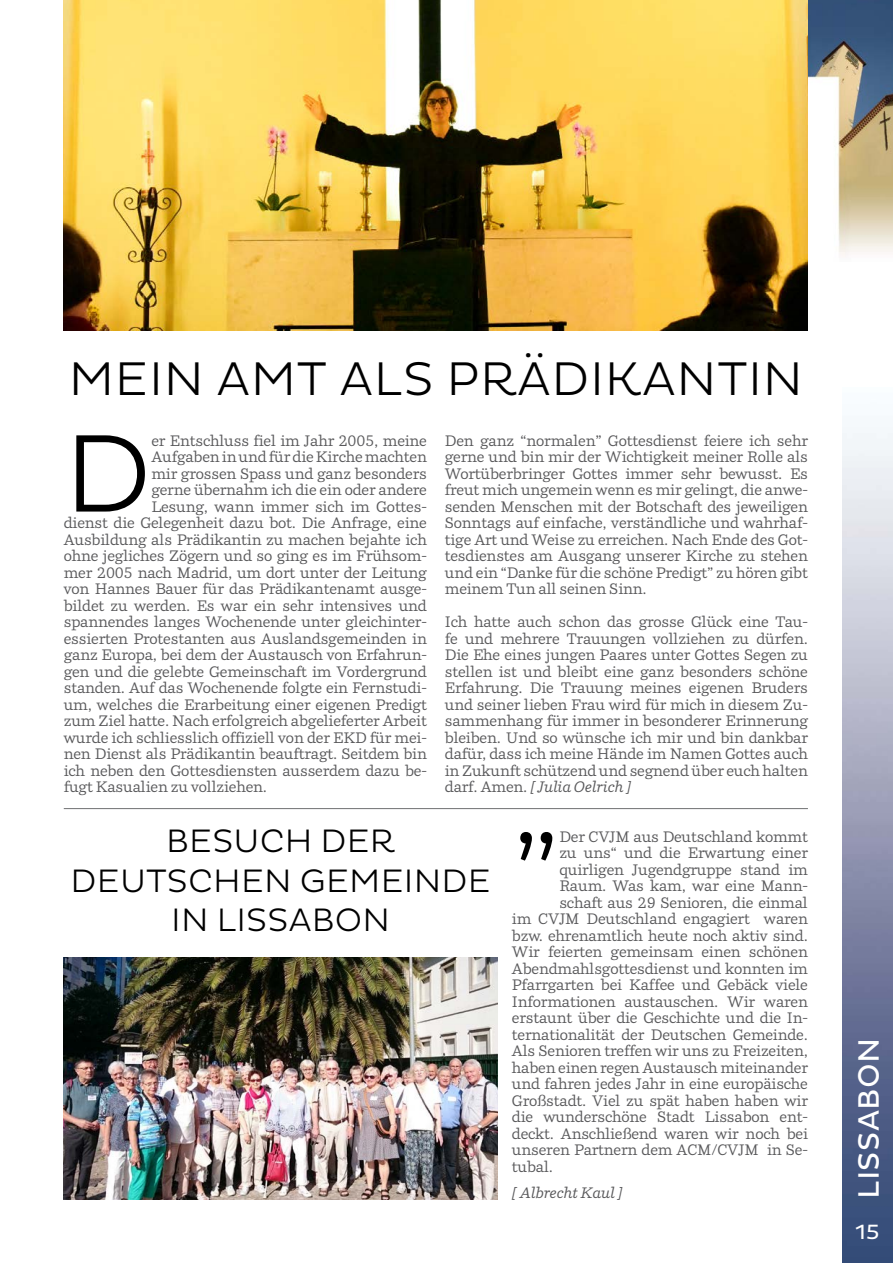
<style>
.page{position:relative;width:893px;height:1263px;background:#fff}
.page>*{position:absolute;margin:0;border:0;box-sizing:border-box;transform-origin:0 0}
.t1{font:300 112.05px "Pluto";color:#000}
.t2{font:300 48px "Pluto";letter-spacing:.015em;color:#000}
.t3{font:300 33px/39px "Pluto";letter-spacing:.005em;color:#000;text-align:center}
.t4{font:30px "Pluto";letter-spacing:.015em;color:#fff}
.t5{font:21px "Pluto";color:#fff}
.t6{font:15px/16.5px "Parry";letter-spacing:-.01em;color:#58585a;text-align:justify}
.t7{font:italic 15px "Parry";letter-spacing:-.005em;color:#58585a}
.s1{font-style:italic}
</style>
<div class="page">
<img style="left:808px;top:0;width:85px;height:256px">
<img style="left:842px;top:427px;width:51px;height:836px">
<img style="left:64px;top:0;width:744px;height:330px">
<img style="left:64px;top:957px;width:433px;height:242px">
<hr style="left:64px;top:808px;width:744px;height:1px;background:#707172">
<h2 class="t2" style="left:69px;top:352px;width:736px">MEIN AMT ALS PRÄDIKANTIN</h2>
<h1 class="t1" style="left:64px;top:410px;width:90px">D</h1>
<p class="t6" style="left:151px;top:432px;width:277px">er Entschluss fiel im Jahr 2005, meine</p>
<p class="t6" style="left:445px;top:432px;width:365px">Den ganz “normalen” Gottesdienst feiere ich sehr gerne und bin mir der Wichtigkeit meiner Rolle als Wortüberbringer Gottes immer sehr bewusst. Es freut mich ungemein wenn es mir gelingt, die anwe&shy;senden Menschen mit der Botschaft des jeweiligen Sonntags auf einfache, verständliche und wahrhaf&shy;tige Art und Weise zu erreichen. Nach Ende des Got&shy;tesdienstes am Ausgang unserer Kirche zu stehen und ein “Danke für die schöne Predigt” zu hören gibt meinem Tun all seinen Sinn.</p>
<p class="t6" style="left:445px;top:613px;width:365px">Ich hatte auch schon das grosse Glück eine Tau&shy;fe und mehrere Trauungen vollziehen zu dürfen.<br>Die Ehe eines jungen Paares unter Gottes Segen zu stellen ist und bleibt eine ganz besonders schöne Erfahrung. Die Trauung meines eigenen Bruders und seiner lieben Frau wird für mich in diesem Zu&shy;sammenhang für immer in besonderer Erinnerung bleiben. Und so wünsche ich mir und bin dankbar dafür, dass ich meine Hände im Namen Gottes auch in Zukunft schützend und segnend über euch halten darf. Amen. <span class="s1">[ Julia Oelrich ]</span></p>
<h3 class="t3" style="left:71px;top:822px;width:422px">BESUCH DER<br>DEUTSCHEN GEMEINDE<br>IN LISSABON</h3>
<p class="t6" style="left:151px;top:448px;width:277px">Aufgaben in und für die Kirche machten</p>
<p class="t6" style="left:151px;top:465px;width:277px">mir grossen Spass und ganz besonders</p>
<p class="t6" style="left:151px;top:481px;width:277px">gerne übernahm ich die ein oder andere</p>
<p class="t6" style="left:151px;top:498px;width:277px">Lesung, wann immer sich im Gottes-</p>
<p class="t6" style="left:64px;top:514px;width:365px">dienst die Gelegenheit dazu bot. Die Anfrage, eine</p>
<p class="t6" style="left:64px;top:531px;width:365px">Ausbildung als Prädikantin zu machen bejahte ich</p>
<p class="t6" style="left:64px;top:547px;width:365px">ohne jegliches Zögern und so ging es im Frühsom-</p>
<p class="t6" style="left:64px;top:564px;width:365px">mer 2005 nach Madrid, um dort unter der Leitung</p>
<p class="t6" style="left:64px;top:580px;width:365px">von Hannes Bauer für das Prädikantenamt ausge-</p>
<p class="t6" style="left:64px;top:597px;width:365px">bildet zu werden. Es war ein sehr intensives und</p>
<p class="t6" style="left:64px;top:613px;width:365px">spannendes langes Wochenende unter gleichinter-</p>
<p class="t6" style="left:64px;top:630px;width:365px">essierten Protestanten aus Auslandsgemeinden in</p>
<p class="t6" style="left:64px;top:646px;width:365px">ganz Europa, bei dem der Austausch von Erfahrun-</p>
<p class="t6" style="left:64px;top:663px;width:365px">gen und die gelebte Gemeinschaft im Vordergrund</p>
<p class="t6" style="left:64px;top:679px;width:365px">standen. Auf das Wochenende folgte ein Fernstudi-</p>
<p class="t6" style="left:64px;top:696px;width:365px">um, welches die Erarbeitung einer eigenen Predigt</p>
<p class="t6" style="left:64px;top:712px;width:365px">zum Ziel hatte. Nach erfolgreich abgelieferter Arbeit</p>
<p class="t6" style="left:64px;top:729px;width:365px">wurde ich schliesslich offiziell von der EKD für mei-</p>
<p class="t6" style="left:64px;top:745px;width:365px">nen Dienst als Prädikantin beauftragt. Seitdem bin</p>
<p class="t6" style="left:64px;top:762px;width:365px">ich neben den Gottesdiensten ausserdem dazu be-</p>
<p class="t6" style="left:64px;top:778px;width:205px">fugt Kasualien zu vollziehen.</p>
<h1 class="t1" style="left:512px;top:740px;width:50px">„</h1>
<p class="t6" style="left:559px;top:828px;width:250px">Der CVJM aus Deutschland kommt</p>
<p class="t6" style="left:559px;top:844px;width:250px">zu uns“ und die Erwartung einer</p>
<p class="t6" style="left:559px;top:861px;width:250px">quirligen Jugendgruppe stand im</p>
<p class="t6" style="left:559px;top:877px;width:250px">Raum. Was kam, war eine Mann-</p>
<p class="t6" style="left:559px;top:894px;width:250px">schaft aus 29 Senioren, die einmal</p>
<p class="t6" style="left:512px;top:910px;width:297px">im CVJM Deutschland engagiert waren</p>
<p class="t6" style="left:512px;top:927px;width:297px">bzw. ehrenamtlich heute noch aktiv sind.</p>
<p class="t6" style="left:512px;top:943px;width:297px">Wir feierten gemeinsam einen schönen</p>
<p class="t6" style="left:512px;top:960px;width:297px">Abendmahlsgottesdienst und konnten im</p>
<p class="t6" style="left:512px;top:976px;width:297px">Pfarrgarten bei Kaffee und Gebäck viele</p>
<p class="t6" style="left:512px;top:993px;width:297px">Informationen austauschen. Wir waren</p>
<p class="t6" style="left:512px;top:1009px;width:297px">erstaunt über die Geschichte und die In-</p>
<p class="t6" style="left:512px;top:1026px;width:297px">ternationalität der Deutschen Gemeinde.</p>
<p class="t6" style="left:512px;top:1042px;width:297px">Als Senioren treffen wir uns zu Freizeiten,</p>
<p class="t6" style="left:512px;top:1059px;width:297px">haben einen regen Austausch miteinander</p>
<p class="t6" style="left:512px;top:1075px;width:297px">und fahren jedes Jahr in eine europäische</p>
<p class="t6" style="left:512px;top:1092px;width:297px">Großstadt. Viel zu spät haben haben wir</p>
<p class="t6" style="left:512px;top:1108px;width:297px">die wunderschöne Stadt Lissabon ent-</p>
<p class="t6" style="left:512px;top:1125px;width:297px">deckt. Anschließend waren wir noch bei</p>
<p class="t6" style="left:512px;top:1141px;width:297px">unseren Partnern dem ACM/CVJM in Se-</p>
<p class="t6" style="left:512px;top:1158px;width:43px">tubal.</p>
<p class="t7" style="left:512px;top:1183px;width:112px">[ Albrecht Kaul ]</p>
<h3 class="t4" style="left:852px;top:1199px;width:163px;rotate:-90deg">LISSABON</h3>
<h3 class="t5" style="left:856px;top:1220px;width:25px">15</h3>
</div>
